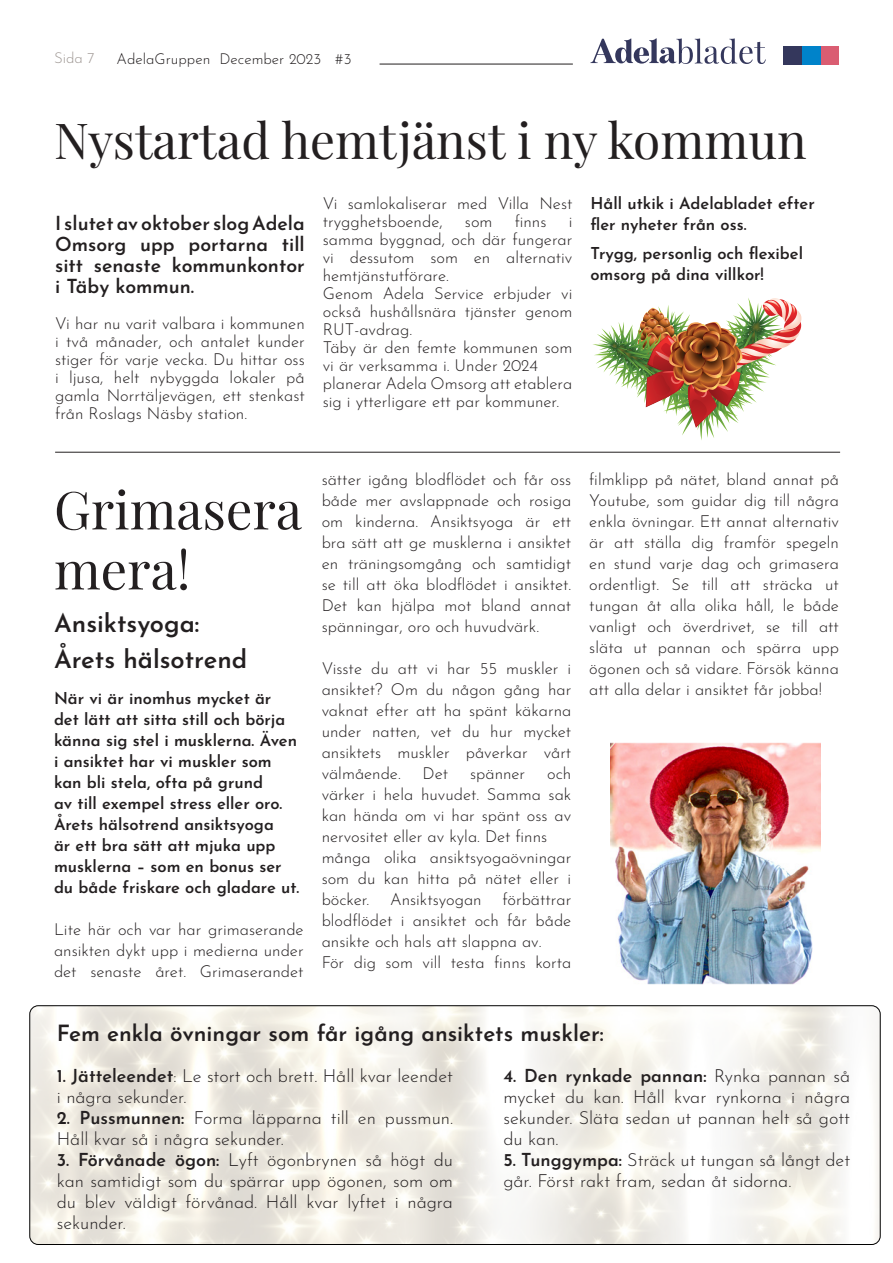
<style>
.page{position:relative;width:893px;height:1263px;background:#fff}
.page>*{position:absolute;margin:0;border:0;box-sizing:border-box;transform-origin:0 0}
.t1{font:52.5px/60px "Playfair Display";color:#231f20}
.t2{font:49.5px "Playfair Display";color:#231f20}
.t3{font:600 25.5px "Josefin Sans";color:#231f20}
.t4{font:600 22.5px "Josefin Sans";color:#231f20}
.t5{font:600 19.5px/21px "Josefin Sans";color:#231f20;text-align:justify}
.t6{font:100 18px/21px "Josefin Sans";color:#231f20}
.t7{font:100 16.5px/21px "Josefin Sans";color:#231f20;text-align:justify}
.t8{font:600 16.5px/21px "Josefin Sans";color:#231f20}
.t9{font:100 15px "Josefin Sans";color:#231f20}
.t10{font:100 15px "Josefin Sans";color:#9f9894}
.s1{font-weight:600}
</style>
<div class="page">
<div style="left:820px;top:46px;width:19px;height:18px;background:#da5d72"></div>
<div style="left:783px;top:46px;width:19px;height:18px;background:#34375c"></div>
<div style="left:802px;top:46px;width:18px;height:18px;background:#0083ca"></div>
<svg style="left:590px;top:38px;width:176px;height:26px"></svg>
<hr style="left:380px;top:64px;width:193px;height:1px;background:#231f20">
<img style="left:30px;top:1007px;width:850px;height:237px">
<div style="left:29px;top:1005px;width:852px;height:240px;border:1px solid #000;border-radius:9px"></div>
<img style="left:611px;top:742px;width:210px;height:243px">
<hr style="left:55px;top:452px;width:785px;height:1px;background:#231f20">
<img style="left:593px;top:298px;width:209px;height:142px">
<p class="t10" style="left:54px;top:47px;width:42px">Sida 7</p>
<p class="t9" style="left:117px;top:48px;width:236px">AdelaGruppen December 2023 #3</p>
<p class="t2" style="left:54px;top:101px;width:754px">Nystartad hemtjänst i ny kommun</p>
<p class="t5" style="left:55px;top:211px;width:251px">I slutet av oktober slog Adela Omsorg upp portarna till sitt senaste kommunkontor i Täby kommun.</p>
<p class="t7" style="left:55px;top:313px;width:251px;line-height:18px">Vi har nu varit valbara i kommunen i två månader, och antalet kunder stiger för varje vecka. Du hittar oss i ljusa, helt nybyggda lokaler på gamla Norrtäljevägen, ett stenkast från Roslags Näsby station.</p>
<p class="t7" style="left:323px;top:193px;width:251px;line-height:18px">Vi samlokaliserar med Villa Nest trygghetsboende,</p>
<p class="t7" style="left:465px;top:210px;width:29px">som</p>
<p class="t7" style="left:515px;top:210px;width:33px">finns</p>
<p class="t7" style="left:323px;top:211px;width:251px;line-height:18px;text-indent:246px">i samma byggnad, och där fungerar vi dessutom som en alternativ hemtjänstutförare.</p>
<p class="t7" style="left:323px;top:283px;width:251px;line-height:18px">Genom Adela Service erbjuder vi också hushållsnära tjänster genom RUT-avdrag.</p>
<p class="t7" style="left:323px;top:337px;width:251px;line-height:18px">Täby är den femte kommunen som vi är verksamma i. Under 2024</p>
<p class="t7" style="left:323px;top:373px;width:251px;line-height:18px">planerar Adela Omsorg att etablera sig i ytterligare ett par kommuner.</p>
<p class="t8" style="left:590px;top:191px;width:226px">Håll utkik i Adelabladet efter fler nyheter från oss.</p>
<p class="t8" style="left:590px;top:241px;width:214px">Trygg, personlig och flexibel omsorg på dina villkor!</p>
<p class="t1" style="left:54px;top:475px;width:249px">Grimasera mera!</p>
<p class="t3" style="left:54px;top:604px;width:147px">Ansiktsyoga:</p>
<p class="t3" style="left:54px;top:640px;width:195px">Årets hälsotrend</p>
<p class="t8" style="left:54px;top:686px;width:247px">När vi är inomhus mycket är det lätt att sitta still och börja känna sig stel i musklerna. Även i ansiktet har vi muskler som kan bli stela, ofta på grund<br>av till exempel stress eller oro.<br>Årets hälsotrend ansiktsyoga<br>är ett bra sätt att mjuka upp musklerna – som en bonus ser du både friskare och gladare ut.</p>
<p class="t7" style="left:54px;top:917px;width:251px">Lite här och var har grimaserande ansikten dykt upp i medierna under det senaste året. Grimaserandet</p>
<p class="t7" style="left:322px;top:468px;width:251px">sätter igång blodflödet och får oss både mer avslappnade och rosiga om kinderna. Ansiktsyoga är ett bra sätt att ge musklerna i ansiktet en träningsomgång och samtidigt se till att öka blodflödet i ansiktet.<br>Det kan hjälpa mot bland annat spänningar, oro och huvudvärk.</p>
<p class="t7" style="left:322px;top:657px;width:251px">Visste du att vi har 55 muskler i ansiktet? Om du någon gång har vaknat efter att ha spänt käkarna under natten, vet du hur mycket ansiktets muskler påverkar vårt välmående.</p>
<p class="t7" style="left:322px;top:762px;width:251px;text-indent:225px">och värker i hela huvudet. Samma sak kan hända om vi har spänt oss av nervositet eller av kyla. Det finns</p>
<p class="t7" style="left:322px;top:846px;width:251px">många olika ansiktsyogaövningar som du kan hitta på nätet eller i böcker.</p>
<p class="t7" style="left:423px;top:762px;width:27px">Det</p>
<p class="t7" style="left:470px;top:762px;width:57px">spänner</p>
<p class="t7" style="left:322px;top:888px;width:251px;text-indent:181px">förbättrar blodflödet i ansiktet och får både ansikte och hals att slappna av.</p>
<p class="t7" style="left:322px;top:951px;width:251px">För dig som vill testa finns korta</p>
<p class="t7" style="left:390px;top:888px;width:93px">Ansiktsyogan</p>
<p class="t7" style="left:589px;top:468px;width:251px">filmklipp på nätet, bland annat på Youtube, som guidar dig till några enkla övningar. Ett annat alternativ är att ställa dig framför spegeln en stund varje dag och grimasera ordentligt. Se till att sträcka ut tungan åt alla olika håll, le både vanligt och överdrivet, se till att släta ut pannan och spärra upp ögonen och så vidare. Försök känna att alla delar i ansiktet får jobba!</p>
<p class="t4" style="left:57px;top:1017px;width:549px">Fem enkla övningar som får igång ansiktets muskler:</p>
<p class="t6" style="left:503px;top:1064px;width:348px;text-align:justify"><span class="s1">4. Den rynkade pannan:</span> Rynka pannan så mycket du kan. Håll kvar rynkorna i några sekunder. Släta sedan ut pannan helt så gott du kan.</p>
<p class="t6" style="left:503px;top:1148px;width:348px"><span class="s1">5. Tunggympa:</span> Sträck ut tungan så långt det går. Först rakt fram, sedan åt sidorna.</p>
<p class="t6" style="left:57px;top:1064px;width:398px"><span class="s1">1. Jätteleendet</span>: Le stort och brett. Håll kvar leendet i några sekunder.</p>
<p class="t6" style="left:57px;top:1106px;width:398px"><span class="s1">2. Pussmunnen:</span> Forma läpparna till en pussmun.<br>Håll kvar så i några sekunder.</p>
<p class="t6" style="left:57px;top:1148px;width:398px;text-align:justify"><span class="s1">3. Förvånade ögon:</span> Lyft ögonbrynen så högt du kan samtidigt som du spärrar upp ögonen, som om du blev väldigt förvånad. Håll kvar lyftet i några sekunder.</p>
</div>
